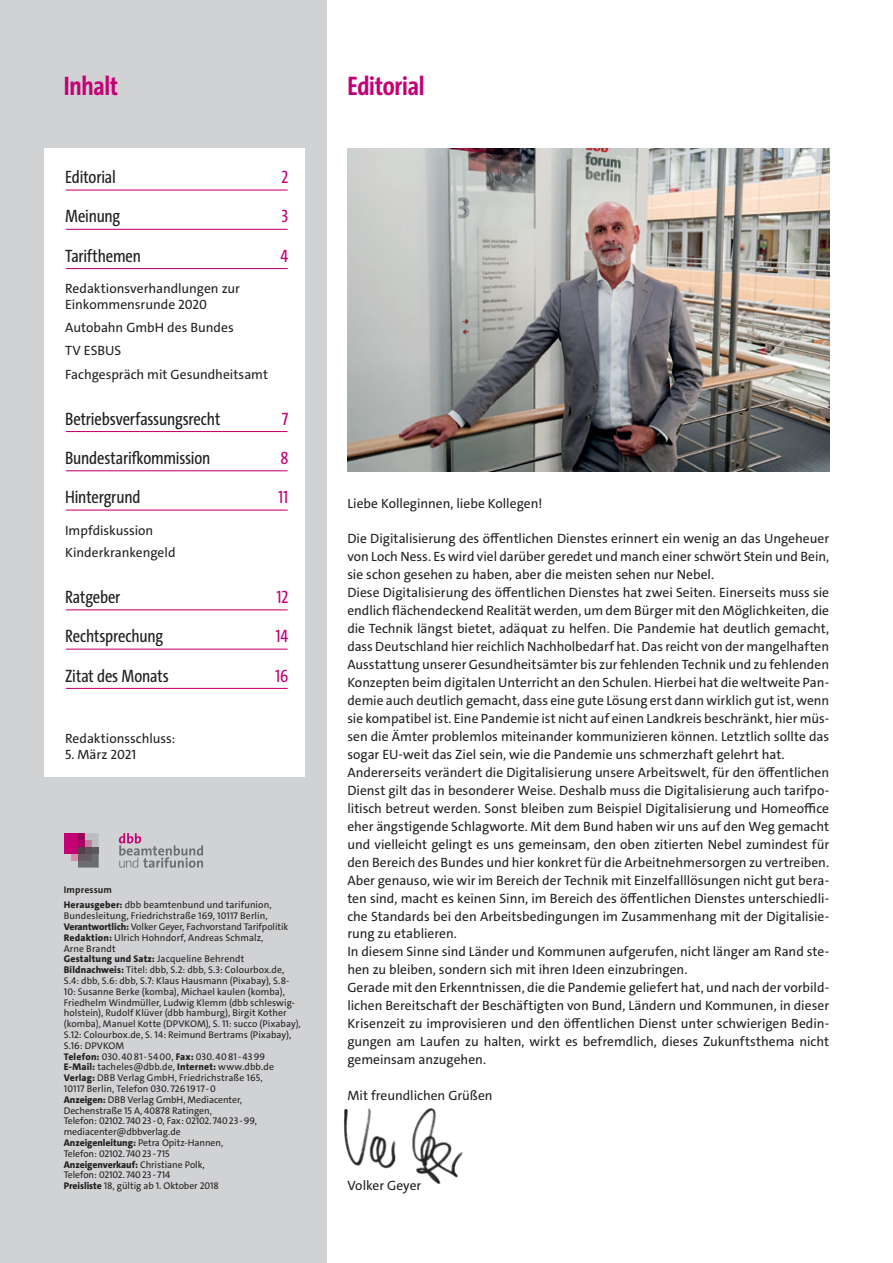
<style>
.page{position:relative;width:893px;height:1263px;background:#fff}
.page>*{position:absolute;margin:0;border:0;box-sizing:border-box;transform-origin:0 0}
._02_Dachzeile_16pt{font:700 27px "The Sans Cd LF7";letter-spacing:-.01em;color:#c30175}
._11_Inhalt_a{font:18px "The Sans Cd LF5 Plain";letter-spacing:-.01em;color:#231f20}
._11_Inhalt_a-2{font:18px "The Sans Cd LF5 Plain";letter-spacing:-.01em;color:#c30175}
._00_default{font:13.5px/18px "The Sans C4 s";color:#231f20;text-align:justify}
._11a_Inhalt_b_nicht{font:13.5px/16.2px "The Sans C4 s";letter-spacing:-.005em;color:#231f20}
._10_Impressum{font:9.75px/10.8px "The Sans C4 s";color:#231f20}
._10_Impressum-2{font:800 9.75px "The Sans C4 s";letter-spacing:.005em;color:#231f20}
._10_Impressum-3{font:700 9.75px "The Sans C4 s";letter-spacing:.015em;color:#231f20}
.s1{font-weight:800}
.s2{font-weight:400}
</style>
<div class="page">
<div style="left:0;top:0;width:326px;height:1263px;background:#d1d2d4"></div>
<div style="left:44px;top:148px;width:261px;height:629px;background:#fff"></div>
<hr style="left:66px;top:189px;width:222px;height:2px;background:#c30175">
<hr style="left:66px;top:229px;width:222px;height:1px;background:#c30175">
<hr style="left:66px;top:268px;width:222px;height:1px;background:#c30175">
<hr style="left:66px;top:431px;width:222px;height:1px;background:#c30175">
<hr style="left:66px;top:470px;width:222px;height:1px;background:#c30175">
<hr style="left:66px;top:509px;width:222px;height:2px;background:#c30175">
<hr style="left:66px;top:609px;width:222px;height:1px;background:#c30175">
<hr style="left:66px;top:649px;width:222px;height:1px;background:#c30175">
<hr style="left:66px;top:688px;width:222px;height:1px;background:#c30175">
<svg style="left:119px;top:833px;width:84px;height:35px"></svg>
<div style="left:64px;top:833px;width:14px;height:21px;background:#c30175"></div>
<div style="left:78px;top:833px;width:7px;height:7px;background:#970059"></div>
<div style="left:78px;top:840px;width:7px;height:7px;background:#ac0167"></div>
<div style="left:78px;top:847px;width:7px;height:7px;background:#573e4b"></div>
<svg style="left:85px;top:833px;width:14px;height:14px"></svg>
<div style="left:85px;top:847px;width:7px;height:7px;background:#5c5056"></div>
<div style="left:92px;top:847px;width:7px;height:7px;background:#5a5a5d"></div>
<svg style="left:78px;top:854px;width:21px;height:13px"></svg>
<div style="left:71px;top:854px;width:7px;height:7px;background:#dc8bb0"></div>
<img style="left:347px;top:148px;width:482px;height:324px">
<img style="left:343px;top:1108px;width:120px;height:76px">
<p class="_02_Dachzeile_16pt" style="left:64px;top:68px;width:56px">Inhalt</p>
<p class="_11_Inhalt_a" style="left:65px;top:165px;width:52px">Editorial</p>
<p class="_11_Inhalt_a-2" style="left:281px;top:165px;width:8px">2</p>
<p class="_11_Inhalt_a" style="left:65px;top:205px;width:57px">Meinung</p>
<p class="_11_Inhalt_a-2" style="left:282px;top:205px;width:8px">3</p>
<p class="_11_Inhalt_a" style="left:65px;top:244px;width:77px">Tarifthemen</p>
<p class="_11_Inhalt_a-2" style="left:280px;top:244px;width:9px">4</p>
<p class="_11a_Inhalt_b_nicht" style="left:65px;top:281px;width:176px">Redaktionsverhandlungen zur<br>Einkommensrunde 2020</p>
<p class="_11a_Inhalt_b_nicht" style="left:65px;top:319px;width:170px">Autobahn GmbH des Bundes</p>
<p class="_11a_Inhalt_b_nicht" style="left:65px;top:342px;width:58px">TV ESBUS</p>
<p class="_11a_Inhalt_b_nicht" style="left:65px;top:366px;width:205px">Fachgespräch mit Gesundheitsamt</p>
<p class="_11_Inhalt_a" style="left:65px;top:407px;width:157px">Betriebsverfassungsrecht</p>
<p class="_11_Inhalt_a-2" style="left:282px;top:407px;width:8px">7</p>
<p class="_11_Inhalt_a" style="left:65px;top:446px;width:147px">Bundestarifkommission</p>
<p class="_11_Inhalt_a-2" style="left:280px;top:446px;width:10px">8</p>
<p class="_11_Inhalt_a" style="left:65px;top:485px;width:77px">Hintergrund</p>
<p class="_11_Inhalt_a-2" style="left:278px;top:485px;width:12px">11</p>
<p class="_11a_Inhalt_b_nicht" style="left:65px;top:522px;width:90px">Impfdiskussion</p>
<p class="_11a_Inhalt_b_nicht" style="left:65px;top:545px;width:112px">Kinderkrankengeld</p>
<p class="_11_Inhalt_a" style="left:65px;top:585px;width:57px">Ratgeber</p>
<p class="_11_Inhalt_a-2" style="left:277px;top:585px;width:13px">12</p>
<p class="_11_Inhalt_a" style="left:65px;top:625px;width:100px">Rechtsprechung</p>
<p class="_11_Inhalt_a-2" style="left:275px;top:625px;width:14px">14</p>
<p class="_11_Inhalt_a" style="left:65px;top:664px;width:105px">Zitat des Monats</p>
<p class="_11_Inhalt_a-2" style="left:275px;top:664px;width:15px">16</p>
<p class="_11a_Inhalt_b_nicht" style="left:65px;top:730px;width:112px">Redaktionsschluss:</p>
<p class="_11a_Inhalt_b_nicht" style="left:65px;top:746px;width:73px">5. März 2021</p>
<p class="_10_Impressum-3" style="left:64px;top:883px;width:50px">Impressum</p>
<p class="_10_Impressum" style="left:64px;top:900px;width:209px"><span class="s1">Herausgeber:</span> dbb beamtenbund und tarifunion,</p>
<p class="_10_Impressum" style="left:64px;top:911px;width:205px">Bundesleitung, Friedrichstraße 169, 10117 Berlin,</p>
<p class="_10_Impressum" style="left:64px;top:921px;width:226px"><span class="s1">Verantwortlich:</span> Volker Geyer, Fachvorstand Tarifpolitik</p>
<p class="_10_Impressum" style="left:64px;top:932px;width:201px"><span class="s1">Redaktion:</span> Ulrich Hohndorf, Andreas Schmalz,</p>
<p class="_10_Impressum" style="left:64px;top:943px;width:53px">Arne Brandt</p>
<p class="_10_Impressum-2" style="left:64px;top:953px;width:182px">Gestaltung und Satz: <span class="s2">Jacqueline Behrendt</span></p>
<p class="_10_Impressum" style="left:64px;top:965px;width:239px"><span class="s1">Bildnachweis:</span> Titel: dbb, S.2: dbb, S.3: Colourbox.de, S.4: dbb, S.6: dbb, S.7: Klaus Hausmann (Pixabay), S.8- 10: Susanne Berke (komba), Michael kaulen (komba), Friedhelm Windmüller, Ludwig Klemm (dbb schleswig&shy;holstein), Rudolf Klüver (dbb hamburg), Birgit Kother (komba), Manuel Kotte (DPVKOM), S. 11: succo (Pixabay), S.12: Colourbox.de, S. 14: Reimund Bertrams (Pixabay), S.16: DPVKOM</p>
<p class="_10_Impressum" style="left:64px;top:1051px;width:203px"><span class="s1">Telefon:</span> 030. 40 81 - 54 00, <span class="s1">Fax:</span> 030. 40 81 - 43 99</p>
<p class="_10_Impressum" style="left:64px;top:1062px;width:212px"><span class="s1">E-Mail:</span> tacheles@dbb.de, <span class="s1">Internet:</span> www.dbb.de</p>
<p class="_10_Impressum" style="left:64px;top:1073px;width:200px"><span class="s1">Verlag:</span> DBB Verlag GmbH, Friedrichstraße 165,<br>10117 Berlin, Telefon 030. 726 19 17 - 0</p>
<p class="_10_Impressum" style="left:64px;top:1094px;width:180px"><span class="s1">Anzeigen:</span> DBB Verlag GmbH, Mediacenter,</p>
<p class="_10_Impressum" style="left:64px;top:1105px;width:150px">Dechenstraße 15 A, 40878 Ratingen,</p>
<p class="_10_Impressum" style="left:64px;top:1116px;width:195px">Telefon: 02102. 740 23 - 0, Fax: 02102. 740 23 - 99,</p>
<p class="_10_Impressum" style="left:64px;top:1127px;width:118px">mediacenter@dbbverlag.de</p>
<p class="_10_Impressum" style="left:64px;top:1137px;width:161px"><span class="s1">Anzeigenleitung:</span> Petra Opitz-Hannen,</p>
<p class="_10_Impressum" style="left:64px;top:1148px;width:107px">Telefon: 02102. 740 23 - 715</p>
<p class="_10_Impressum-2" style="left:64px;top:1158px;width:142px">Anzeigenverkauf: <span class="s2">Christiane Polk,</span></p>
<p class="_10_Impressum" style="left:64px;top:1170px;width:108px">Telefon: 02102. 740 23 - 714</p>
<p class="_10_Impressum" style="left:64px;top:1181px;width:157px"><span class="s1">Preisliste</span> 18, gültig ab 1. Oktober 2018</p>
<p class="_02_Dachzeile_16pt" style="left:347px;top:68px;width:79px">Editorial</p>
<p class="_00_default" style="left:347px;top:494px;width:197px">Liebe Kolleginnen, liebe Kollegen!</p>
<p class="_00_default" style="left:347px;top:530px;width:483px">Die Digitalisierung des öffentlichen Dienstes erinnert ein wenig an das Ungeheuer von Loch Ness. Es wird viel darüber geredet und manch einer schwört Stein und Bein, sie schon gesehen zu haben, aber die meisten sehen nur Nebel.</p>
<p class="_00_default" style="left:347px;top:584px;width:483px">Diese Digitalisierung des öffentlichen Dienstes hat zwei Seiten. Einerseits muss sie endlich flächendeckend Realität werden, um dem Bürger mit den Möglichkeiten, die die Technik längst bietet, adäquat zu helfen. Die Pandemie hat deutlich gemacht, dass Deutschland hier reichlich Nachholbedarf hat. Das reicht von der mangelhaften Ausstattung unserer Gesundheitsämter bis zur fehlenden Technik und zu fehlenden Konzepten beim digitalen Unterricht an den Schulen. Hierbei hat die weltweite Pan&shy;demie auch deutlich gemacht, dass eine gute Lösung erst dann wirklich gut ist, wenn sie kompatibel ist. Eine Pandemie ist nicht auf einen Landkreis beschränkt, hier müs&shy;sen die Ämter problemlos miteinander kommunizieren können. Letztlich sollte das sogar EU-weit das Ziel sein, wie die Pandemie uns schmerzhaft gelehrt hat.</p>
<p class="_00_default" style="left:347px;top:763px;width:483px">Andererseits verändert die Digitalisierung unsere Arbeitswelt, für den öffentlichen Dienst gilt das in besonderer Weise. Deshalb muss die Digitalisierung auch tarifpo&shy;litisch betreut werden. Sonst bleiben zum Beispiel Digitalisierung und Homeoffice eher ängstigende Schlagworte. Mit dem Bund haben wir uns auf den Weg gemacht und vielleicht gelingt es uns gemeinsam, den oben zitierten Nebel zumindest für den Bereich des Bundes und hier konkret für die Arbeitnehmersorgen zu vertreiben.<br>Aber genauso, wie wir im Bereich der Technik mit Einzelfalllösungen nicht gut bera&shy;ten sind, macht es keinen Sinn, im Bereich des öffentlichen Dienstes unterschiedli&shy;che Standards bei den Arbeitsbedingungen im Zusammenhang mit der Digitalisie&shy;rung zu etablieren.</p>
<p class="_00_default" style="left:347px;top:943px;width:483px">In diesem Sinne sind Länder und Kommunen aufgerufen, nicht länger am Rand ste&shy;hen zu bleiben, sondern sich mit ihren Ideen einzubringen.</p>
<p class="_00_default" style="left:347px;top:979px;width:483px">Gerade mit den Erkenntnissen, die die Pandemie geliefert hat, und nach der vorbild&shy;lichen Bereitschaft der Beschäftigten von Bund, Ländern und Kommunen, in dieser Krisenzeit zu improvisieren und den öffentlichen Dienst unter schwierigen Bedin&shy;gungen am Laufen zu halten, wirkt es befremdlich, dieses Zukunftsthema nicht gemeinsam anzugehen.</p>
<p class="_00_default" style="left:347px;top:1087px;width:147px">Mit freundlichen Grüßen</p>
<p class="_00_default" style="left:347px;top:1176px;width:75px">Volker Geyer</p>
</div>
